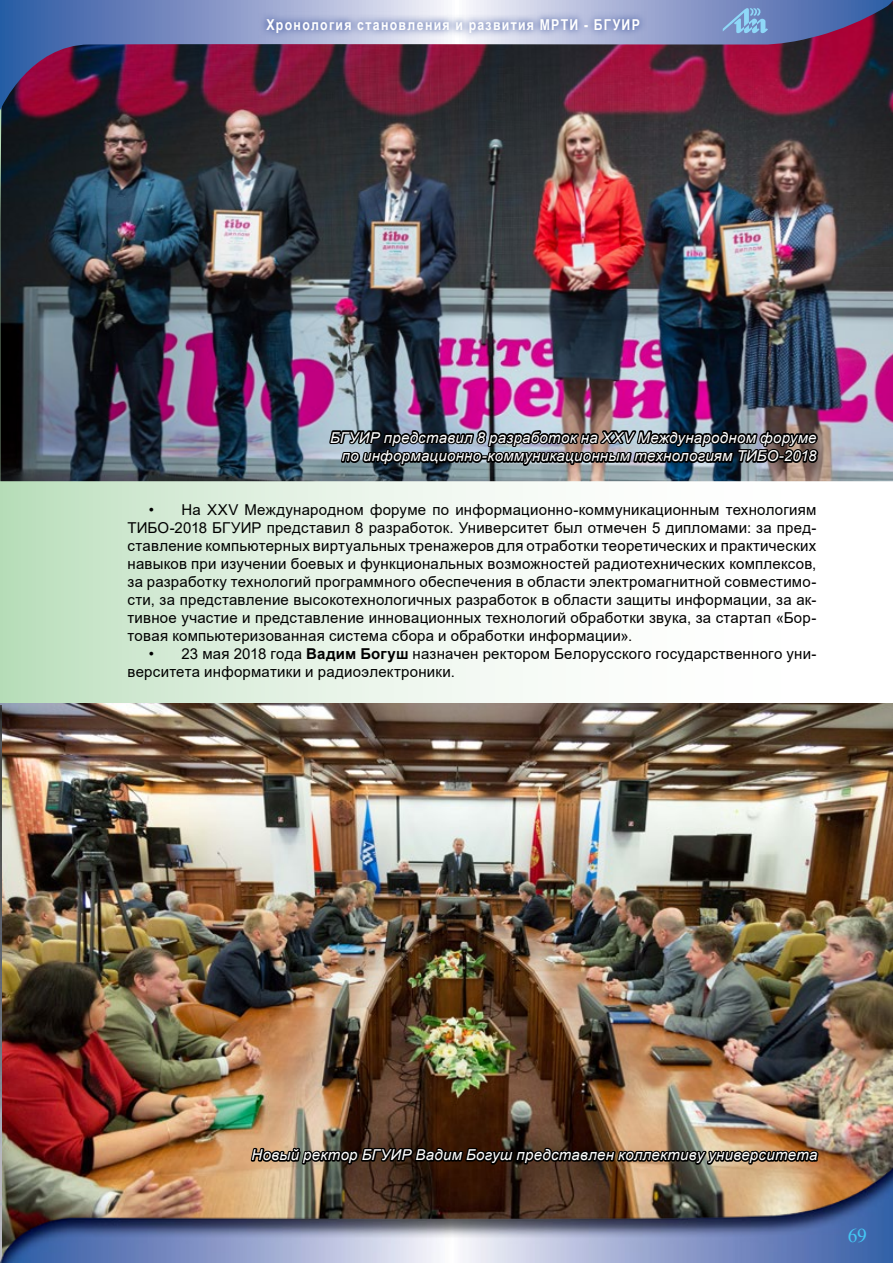
<style>
.page{position:relative;width:893px;height:1263px;background:#fff}
.page>*{position:absolute;margin:0;border:0;box-sizing:border-box;transform-origin:0 0}
.t1{font:19.5px "Times New Roman";color:#44c8f5}
.t2{font:15px/18px "Arial";letter-spacing:.015em;color:#000;text-align:justify}
.t3{font:italic 15px/18.8px "Arial";letter-spacing:.02em;color:#fff;text-align:right}
.t4{font:700 15px "Arial Narrow";letter-spacing:.085em;color:#fff}
.s1{font-weight:700}
</style>
<div class="page">
<svg style="left:0;top:481px;width:893px;height:222px"></svg>
<img style="left:0;top:703px;width:893px;height:441px">
<img style="left:0;top:111px;width:893px;height:370px">
<svg style="left:0;top:456px;width:1px;height:25px"></svg>
<img style="left:0;top:705px;width:2px;height:439px">
<img style="left:327px;top:379px;width:494px;height:90px">
<img style="left:249px;top:1135px;width:571px;height:9px">
<svg style="left:0;top:0;width:893px;height:111px;background:#6d3e62"></svg>
<img style="left:0;top:1144px;width:893px;height:119px">
<svg style="left:723px;top:7px;width:45px;height:26px"></svg>
<svg style="left:259px;top:12px;width:388px;height:29px;background:#b3bbda"></svg>
<p class="t4" style="left:266px;top:13px;width:375px">Хронология становления и развития МРТИ - БГУИР</p>
<p class="t3" style="left:330px;top:428px;width:488px">БГУИР представил 8 разработок на XXV Международном форуме по информационно-коммуникационным технологиям ТИБО-2018</p>
<p class="t2" style="left:128px;top:500px;width:690px;text-indent:21px">• На XXV Международном форуме по информационно-коммуникационным технологиям ТИБО-2018 БГУИР представил 8 разработок. Университет был отмечен 5 дипломами: за пред&shy;ставление компьютерных виртуальных тренажеров для отработки теоретических и практических навыков при изучении боевых и функциональных возможностей радиотехнических комплексов, за разработку технологий программного обеспечения в области электромагнитной совместимо&shy;сти, за представление высокотехнологичных разработок в области защиты информации, за ак&shy;тивное участие и представление инновационных технологий обработки звука, за стартап «Бор&shy;товая компьютеризованная система сбора и обработки информации».</p>
<p class="t2" style="left:128px;top:644px;width:690px;text-indent:21px">• 23 мая 2018 года <span class="s1">Вадим Богуш</span> назначен ректором Белорусского государственного уни&shy;верситета информатики и радиоэлектроники.</p>
<p class="t3" style="left:252px;top:1146px;width:567px">Новый ректор БГУИР Вадим Богуш представлен коллективу университета</p>
<h1 class="t1" style="left:848px;top:1222px;width:21px">69</h1>
</div>
